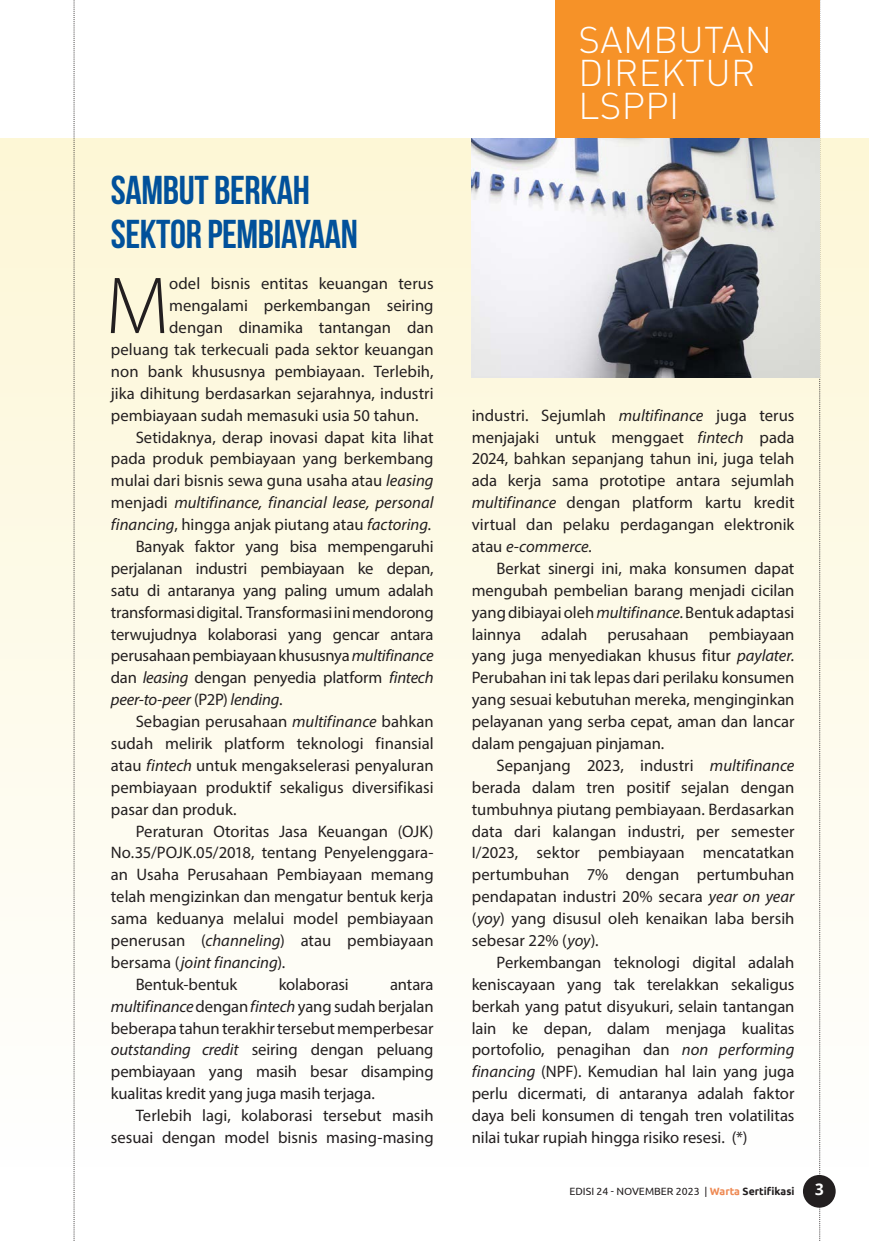
<style>
.page{position:relative;width:869px;height:1241px;background:#fff}
.page>*{position:absolute;margin:0;border:0;box-sizing:border-box;transform-origin:0 0}
.t1{font:300 81.55px "Myriad Pro";color:#231f20}
.t2{font:40.25px/43.8px "Bebas Neue";letter-spacing:-.01em;color:#01519b}
.t3{font:300 36.75px/33.2px "DIN Pro";letter-spacing:.01em;color:#fff}
.t4{font:16.62px/21.9px "Myriad Pro";color:#231f20;text-align:justify}
.t5{font:italic 16.62px "Myriad Pro";color:#231f20}
.t6{font:700 15.75px "Droid Sans";color:#fff}
.t7{font:10.5px "Ubuntu";color:#231f20}
.s1{font-style:italic}
.s2{font-style:normal}
.s3{font-weight:700;color:#ee8953}
.s4{font-weight:700}
</style>
<div class="page">
<div style="left:0;top:138px;width:868px;height:1028px;background:linear-gradient(to bottom,#fdf6d5,#fefefe)"></div>
<svg style="left:819px;top:0;width:1px;height:1241px"></svg>
<div style="left:802px;top:1174px;width:33px;height:33px;background:#231f20;border-radius:50%"></div>
<svg style="left:74px;top:0;width:1px;height:1241px"></svg>
<div style="left:555px;top:0;width:264px;height:138px;background:#f69228"></div>
<img style="left:471px;top:138px;width:348px;height:239px">
<h2 class="t2" style="left:111px;top:168px;width:248px">SAMBUT BERKAH<br>SEKTOR PEMBIAYAAN</h2>
<h1 class="t1" style="left:106px;top:257px;width:65px">M</h1>
<p class="t4" style="left:169px;top:272px;width:266px">odel bisnis entitas keuangan terus</p>
<p class="t4" style="left:169px;top:294px;width:266px">mengalami perkembangan seiring</p>
<p class="t4" style="left:169px;top:316px;width:266px">dengan dinamika tantangan dan</p>
<p class="t4" style="left:111px;top:338px;width:324px">peluang tak terkecuali pada sektor keuangan</p>
<p class="t4" style="left:111px;top:360px;width:324px">non bank khususnya pembiayaan. Terlebih,</p>
<p class="t4" style="left:111px;top:382px;width:324px">jika dihitung berdasarkan sejarahnya, industri</p>
<p class="t4" style="left:111px;top:404px;width:309px">pembiayaan sudah memasuki usia 50 tahun.</p>
<p class="t4" style="left:136px;top:425px;width:299px">Setidaknya, derap inovasi dapat kita lihat</p>
<p class="t4" style="left:111px;top:447px;width:324px">pada produk pembiayaan yang berkembang</p>
<p class="t4" style="left:111px;top:469px;width:324px">mulai dari bisnis sewa guna usaha atau <span class="s1">leasing</span></p>
<p class="t5" style="left:111px;top:492px;width:324px"><span class="s2">menjadi</span> multifinance, financial lease, personal</p>
<p class="t4" style="left:111px;top:513px;width:322px"><span class="s1">financing</span>, hingga anjak piutang atau <span class="s1">factoring.</span></p>
<p class="t4" style="left:136px;top:535px;width:299px">Banyak faktor yang bisa mempengaruhi</p>
<p class="t4" style="left:111px;top:557px;width:324px">perjalanan industri pembiayaan ke depan,</p>
<p class="t4" style="left:111px;top:579px;width:324px">satu di antaranya yang paling umum adalah</p>
<p class="t4" style="left:111px;top:600px;width:324px">transformasi digital. Transformasi ini mendorong</p>
<p class="t4" style="left:111px;top:622px;width:324px">terwujudnya kolaborasi yang gencar antara</p>
<p class="t4" style="left:111px;top:644px;width:324px">perusahaan pembiayaan khususnya <span class="s1">multifinance</span></p>
<p class="t4" style="left:111px;top:666px;width:324px">dan <span class="s1">leasing</span> dengan penyedia platform <span class="s1">fintech</span></p>
<p class="t5" style="left:111px;top:689px;width:173px">peer-to-peer <span class="s2">(P2P)</span> lending<span class="s2">.</span></p>
<p class="t4" style="left:136px;top:710px;width:299px">Sebagian perusahaan <span class="s1">multifinance</span> bahkan</p>
<p class="t4" style="left:111px;top:732px;width:324px">sudah melirik platform teknologi finansial</p>
<p class="t4" style="left:111px;top:754px;width:324px">atau <span class="s1">fintech</span> untuk mengakselerasi penyaluran</p>
<p class="t4" style="left:111px;top:775px;width:324px">pembiayaan produktif sekaligus diversifikasi</p>
<p class="t4" style="left:111px;top:797px;width:127px">pasar dan produk.</p>
<p class="t4" style="left:136px;top:819px;width:299px">Peraturan Otoritas Jasa Keuangan (OJK)</p>
<p class="t4" style="left:111px;top:841px;width:324px">No.35/POJK.05/2018, tentang Penyelenggara-</p>
<p class="t4" style="left:111px;top:863px;width:324px">an Usaha Perusahaan Pembiayaan memang</p>
<p class="t4" style="left:111px;top:885px;width:324px">telah mengizinkan dan mengatur bentuk kerja</p>
<p class="t4" style="left:111px;top:907px;width:324px">sama keduanya melalui model pembiayaan</p>
<p class="t4" style="left:111px;top:929px;width:324px">penerusan (<span class="s1">channeling</span>) atau pembiayaan</p>
<p class="t5" style="left:111px;top:951px;width:176px"><span class="s2">bersama (</span>joint financing<span class="s2">).</span></p>
<p class="t4" style="left:136px;top:972px;width:103px">Bentuk-bentuk</p>
<p class="t4" style="left:278px;top:972px;width:72px">kolaborasi</p>
<p class="t4" style="left:111px;top:972px;width:324px;text-indent:279px">antara <span class="s1">multifinance</span> dengan <span class="s1">fintech</span> yang sudah berjalan beberapa tahun terakhir tersebut memperbesar <span class="s1">outstanding credit</span> seiring dengan peluang pembiayaan yang masih besar disamping kualitas kredit yang juga masih terjaga.</p>
<p class="t4" style="left:111px;top:1104px;width:324px;text-align:right">Terlebih lagi, kolaborasi tersebut masih sesuai dengan model bisnis masing-masing</p>
<h3 class="t3" style="left:578px;top:21px;width:195px">SAMBUTAN<br>DIREKTUR<br>LSPPI</h3>
<p class="t4" style="left:471px;top:404px;width:324px">industri. Sejumlah <span class="s1">multifinance</span> juga terus menjajaki untuk menggaet <span class="s1">fintech</span> pada 2024, bahkan sepanjang tahun ini, juga telah ada kerja sama prototipe antara sejumlah <span class="s1">multifinance</span> dengan platform kartu kredit virtual dan pelaku perdagangan elektronik atau <span class="s1">e-commerce.</span></p>
<p class="t4" style="left:471px;top:557px;width:324px;text-indent:25px">Berkat sinergi ini, maka konsumen dapat mengubah pembelian barang menjadi cicilan yang dibiayai oleh <span class="s1">multifinance.</span> Bentuk adaptasi lainnya adalah perusahaan pembiayaan yang juga menyediakan khusus fitur <span class="s1">paylater.<br></span>Perubahan ini tak lepas dari perilaku konsumen yang sesuai kebutuhan mereka, menginginkan pelayanan yang serba cepat, aman dan lancar dalam pengajuan pinjaman.</p>
<p class="t4" style="left:471px;top:754px;width:324px;text-indent:25px">Sepanjang 2023, industri <span class="s1">multifinance </span>berada dalam tren positif sejalan dengan tumbuhnya piutang pembiayaan. Berdasarkan data dari kalangan industri, per semester I/2023, sektor pembiayaan mencatatkan pertumbuhan 7% dengan pertumbuhan pendapatan industri 20% secara <span class="s1">year on year </span>(<span class="s1">yoy</span>) yang disusul oleh kenaikan laba bersih sebesar 22% (<span class="s1">yoy</span>).</p>
<p class="t4" style="left:471px;top:950px;width:324px;text-indent:25px">Perkembangan teknologi digital adalah keniscayaan yang tak terelakkan sekaligus berkah yang patut disyukuri, selain tantangan lain ke depan, dalam menjaga kualitas portofolio, penagihan dan <span class="s1">non performing financing</span> (NPF). Kemudian hal lain yang juga perlu dicermati, di antaranya adalah faktor daya beli konsumen di tengah tren volatilitas nilai tukar rupiah hingga risiko resesi. (*)</p>
<p class="t7" style="left:569px;top:1184px;width:226px">EDISI 24 - NOVEMBER 2023 | <span class="s3">Warta</span> <span class="s4">Sertifikasi</span></p>
<p class="t6" style="left:814px;top:1180px;width:10px">3</p>
</div>
